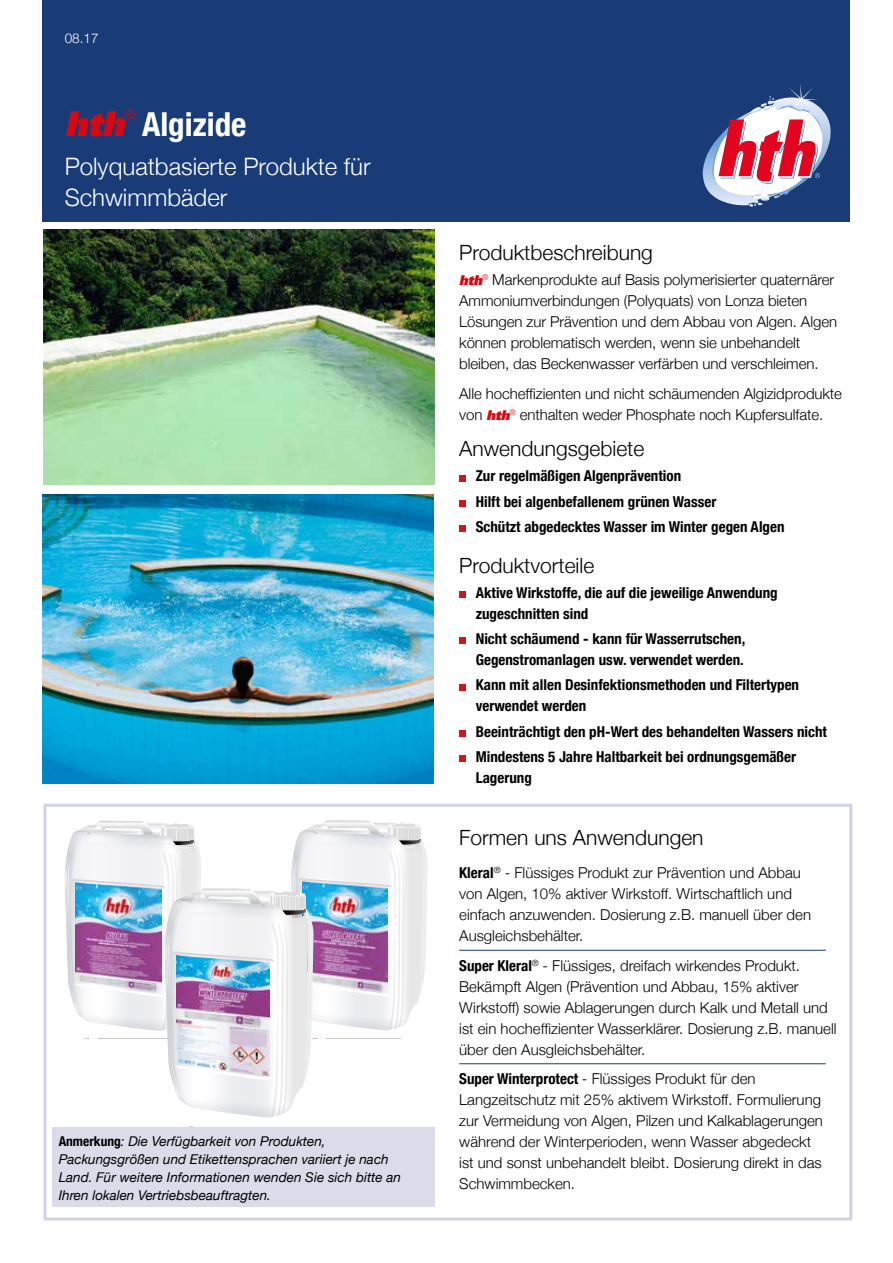
<style>
.page{position:relative;width:893px;height:1263px;background:#fff}
.page>*{position:absolute;margin:0;border:0;box-sizing:border-box;transform-origin:0 0}
.t1{font:italic 900 34.5px "Univers";color:#d50911}
.t2{font:700 condensed 33px "Helvetica Neue";color:#fff}
.t3{font:300 24px/30.6px "Helvetica Neue";color:#fff}
.t4{font:300 21px "Helvetica Neue";color:#000}
.t5{font:300 15px/21px "Helvetica Neue";color:#000}
.t6{font:700 condensed 15px/25.2px "Helvetica Neue";color:#000}
.t7{font:300 13.95px "Helvetica Neue";color:#d50911}
.t8{font:italic 13.5px/18px "Helvetica Neue";color:#000}
.t9{font:300 13.5px "Helvetica Neue";color:#fff}
.s1{font-weight:700;font-style:normal;font-stretch:condensed}
.s2{font-family:"Univers";font-weight:900;font-style:italic;font-size:13.5px;color:#d50911}
.s3{font-weight:700;font-stretch:condensed}
</style>
<div class="page">
<div style="left:52px;top:1127px;width:383px;height:79px;background:#dbdbea"></div>
<div style="left:43px;top:804px;width:809px;height:416px;border:3px solid #d1d2e4"></div>
<img style="left:43px;top:495px;width:391px;height:288px">
<div style="left:43px;top:0;width:807px;height:222px;background:#193b78"></div>
<svg style="left:702px;top:84px;width:129px;height:123px"></svg>
<hr style="left:459px;top:950px;width:367px;height:1px;background:#193b78">
<hr style="left:459px;top:1063px;width:367px;height:1px;background:#193b78">
<div style="left:459px;top:475px;width:7px;height:6px;background:#cd171a"></div>
<div style="left:459px;top:500px;width:7px;height:6px;background:#cd171a"></div>
<div style="left:459px;top:525px;width:7px;height:7px;background:#cd171a"></div>
<div style="left:459px;top:591px;width:7px;height:7px;background:#cd171a"></div>
<div style="left:459px;top:638px;width:7px;height:6px;background:#cd171a"></div>
<div style="left:459px;top:684px;width:7px;height:6px;background:#cd171a"></div>
<div style="left:459px;top:730px;width:7px;height:6px;background:#cd171a"></div>
<div style="left:459px;top:755px;width:7px;height:7px;background:#cd171a"></div>
<svg style="left:65px;top:820px;width:363px;height:297px"></svg>
<img style="left:177px;top:956px;width:92px;height:120px">
<img style="left:43px;top:230px;width:392px;height:254px">
<p class="t9" style="left:65px;top:30px;width:35px">08.17</p>
<h1 class="t1" style="left:65px;top:101px;width:61px">hth</h1>
<p class="t7" style="left:124px;top:105px;width:13px">®</p>
<h2 class="t2" style="left:142px;top:104px;width:106px">Algizide</h2>
<h3 class="t3" style="left:65px;top:151px;width:307px">Polyquatbasierte Produkte für<br>Schwimmbäder</h3>
<p class="t8" style="left:59px;top:1131px;width:344px"><span class="s1">Anmerkung</span>: Die Verfügbarkeit von Produkten, Packungsgrößen und Etikettensprachen variiert je nach Land. Für weitere Informationen wenden Sie sich bitte an Ihren lokalen Vertriebsbeauftragten.</p>
<h3 class="t4" style="left:459px;top:239px;width:195px">Produktbeschreibung</h3>
<p class="t5" style="left:459px;top:269px;width:379px"><span class="s2">hth</span><sup>®</sup> Markenprodukte auf Basis polymerisierter quaternärer Ammoniumverbindungen (Polyquats) von Lonza bieten Lösungen zur Prävention und dem Abbau von Algen. Algen können problematisch werden, wenn sie unbehandelt bleiben, das Beckenwasser verfärben und verschleimen.</p>
<p class="t5" style="left:459px;top:382px;width:384px">Alle hocheffizienten und nicht schäumenden Algizidprodukte von <span class="s2">hth</span><sup>®</sup> enthalten weder Phosphate noch Kupfersulfate.</p>
<h3 class="t4" style="left:459px;top:436px;width:187px">Anwendungsgebiete</h3>
<p class="t6" style="left:476px;top:463px;width:310px">Zur regelmäßigen Algenprävention<br>Hilft bei algenbefallenem grünen Wasser<br>Schützt abgedecktes Wasser im Winter gegen Algen</p>
<h3 class="t4" style="left:459px;top:552px;width:136px">Produktvorteile</h3>
<p class="t6" style="left:476px;top:582px;width:304px;line-height:21px">Aktive Wirkstoffe, die auf die jeweilige Anwendung zugeschnitten sind</p>
<p class="t6" style="left:476px;top:628px;width:271px;line-height:21px">Nicht schäumend - kann für Wasserrutschen,<br>Gegenstromanlagen usw. verwendet werden.</p>
<p class="t6" style="left:476px;top:674px;width:325px;line-height:21px">Kann mit allen Desinfektionsmethoden und Filtertypen verwendet werden</p>
<p class="t6" style="left:476px;top:718px;width:353px">Beeinträchtigt den pH-Wert des behandelten Wassers nicht<br>Mindestens 5 Jahre Haltbarkeit bei ordnungsgemäßer</p>
<p class="t6" style="left:476px;top:765px;width:58px">Lagerung</p>
<h3 class="t4" style="left:459px;top:824px;width:246px">Formen uns Anwendungen</h3>
<p class="t5" style="left:459px;top:862px;width:353px"><span class="s3">Kleral</span><sup>®</sup> - Flüssiges Produkt zur Prävention und Abbau von Algen, 10% aktiver Wirkstoff. Wirtschaftlich und einfach anzuwenden. Dosierung z.B. manuell über den Ausgleichsbehälter.</p>
<p class="t5" style="left:459px;top:955px;width:379px"><span class="s3">Super Kleral</span><sup>®</sup> - Flüssiges, dreifach wirkendes Produkt.<br>Bekämpft Algen (Prävention und Abbau, 15% aktiver Wirkstoff) sowie Ablagerungen durch Kalk und Metall und ist ein hocheffizienter Wasserklärer. Dosierung z.B. manuell über den Ausgleichsbehälter.</p>
<p class="t5" style="left:459px;top:1068px;width:365px"><span class="s3">Super Winterprotect</span> - Flüssiges Produkt für den Langzeitschutz mit 25% aktivem Wirkstoff. Formulierung zur Vermeidung von Algen, Pilzen und Kalkablagerungen während der Winterperioden, wenn Wasser abgedeckt ist und sonst unbehandelt bleibt. Dosierung direkt in das Schwimmbecken.</p>
</div>
